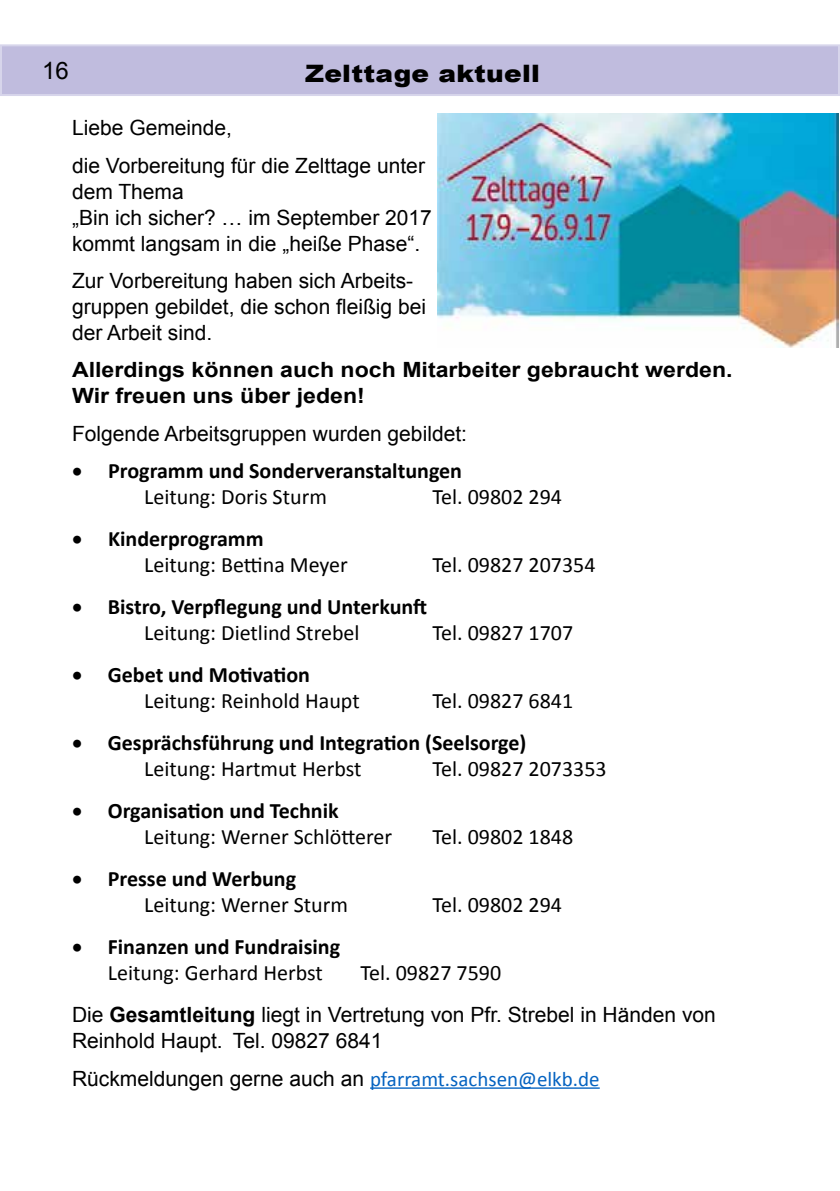
<style>
.page{position:relative;width:840px;height:1191px;background:#fff}
.page>*{position:absolute;margin:0;border:0;box-sizing:border-box;transform-origin:0 0}
.t1{font:900 24px "Arial";letter-spacing:.01em;color:#000;scale:1.1 1}
.t2{font:24px "Arial";color:#000}
.t3{font:22px/26px "Calibri";color:#000}
.t4{font:700 22px/26px "Calibri";color:#000}
.t5{font:21px/26px "Arial";color:#000}
.t6{font:700 21px/26px "Arial";color:#000;scale:1.1 1}
.s1{font-weight:400}
.s2{font-weight:700}
.s3{font-family:"Calibri";color:#0563c1}
</style>
<div class="page">
<div style="left:1px;top:45px;width:837px;height:50px;background:#c0bcde"></div>
<div style="left:0;top:44px;width:839px;height:52px;border:2px solid #d7d5eb"></div>
<svg style="left:839px;top:44px;width:1px;height:52px"></svg>
<img style="left:437px;top:113px;width:401px;height:235px">
<hr style="left:370px;top:1087px;width:229px;height:1px;background:#0563c1">
<p class="t2" style="left:42px;top:55px;width:28px">16</p>
<p class="t1" style="left:305px;top:56px;width:215px">Zelttage aktuell</p>
<p class="t5" style="left:72px;top:109px;width:354px;line-height:37.4px">Liebe Gemeinde,<br>die Vorbereitung für die Zelttage unter</p>
<p class="t5" style="left:72px;top:178px;width:361px">dem Thema<br>„Bin ich sicher? … im September 2017 kommt langsam in die „heiße Phase“.</p>
<p class="t5" style="left:72px;top:268px;width:355px">Zur Vorbereitung haben sich Arbeits&shy;gruppen gebildet, die schon fleißig bei der Arbeit sind.</p>
<p class="t6" style="left:72px;top:358px;width:601px">Allerdings können auch noch Mitarbeiter gebraucht werden.<br>Wir freuen uns über jeden!</p>
<p class="t5" style="left:72px;top:420px;width:396px">Folgende Arbeitsgruppen wurden gebildet:</p>
<p class="t4" style="left:144px;top:458px;width:319px;text-indent:-72px">• Programm und Sonderveranstaltungen<br><span class="s1">Leitung: Doris Sturm</span></p>
<p class="t3" style="left:432px;top:484px;width:131px">Tel. 09802 294</p>
<p class="t3" style="left:144px;top:526px;width:205px;text-indent:-72px">• <span class="s2">Kinderprogramm<br></span>Leitung: Bettina Meyer</p>
<p class="t3" style="left:432px;top:552px;width:164px">Tel. 09827 207354</p>
<p class="t4" style="left:72px;top:594px;width:356px;text-align:center">• Bistro, Verpflegung und Unterkunft<br><span class="s1">Leitung: Dietlind Strebel</span></p>
<p class="t3" style="left:432px;top:620px;width:142px">Tel. 09827 1707</p>
<p class="t3" style="left:144px;top:662px;width:217px;text-indent:-72px">• <span class="s2">Gebet und Motivation<br></span>Leitung: Reinhold Haupt</p>
<p class="t3" style="left:432px;top:688px;width:142px">Tel. 09827 6841</p>
<p class="t4" style="left:144px;top:730px;width:383px;text-indent:-72px">• Gesprächsführung und Integration (Seelsorge)<br><span class="s1">Leitung: Hartmut Herbst</span></p>
<p class="t3" style="left:432px;top:756px;width:176px">Tel. 09827 2073353</p>
<p class="t3" style="left:144px;top:798px;width:249px;text-indent:-72px">• <span class="s2">Organisation und Technik<br></span>Leitung: Werner Schlötterer</p>
<p class="t3" style="left:144px;top:866px;width:205px;text-indent:-72px">• <span class="s2">Presse und Werbung<br></span>Leitung: Werner Sturm</p>
<p class="t3" style="left:432px;top:824px;width:142px">Tel. 09802 1848</p>
<p class="t3" style="left:432px;top:892px;width:131px">Tel. 09802 294</p>
<p class="t4" style="left:108px;top:934px;width:234px;text-indent:-36px">• Finanzen und Fundraising<br><span class="s1">Leitung: Gerhard Herbst</span></p>
<p class="t3" style="left:360px;top:960px;width:142px">Tel. 09827 7590</p>
<p class="t5" style="left:72px;top:1002px;width:645px">Die <span class="s2">Gesamtleitung</span> liegt in Vertretung von Pfr. Strebel in Händen von<br>Reinhold Haupt. Tel. 09827 6841</p>
<p class="t5" style="left:72px;top:1065px;width:529px">Rückmeldungen gerne auch an <span class="s3">pfarramt.sachsen@elkb.de</span></p>
</div>
